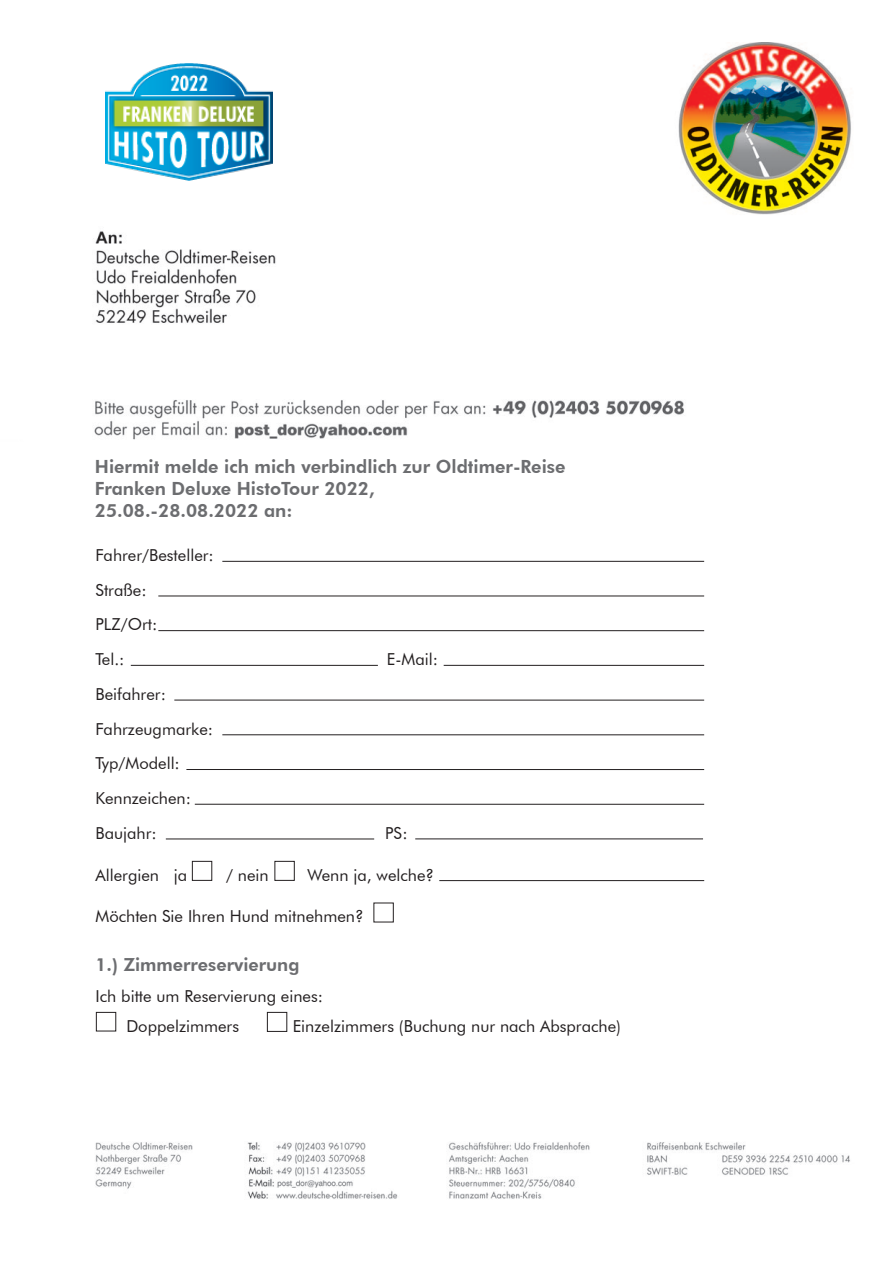
<style>
.page{position:relative;width:893px;height:1263px;background:#fff}
.page>*{position:absolute;margin:0;border:0;box-sizing:border-box;transform-origin:0 0}
.t1{font:800 18.15px/21.8px "Futura BT";color:#6c6d70}
.t2{font:800 18px "Futura BT";color:#6c6d70}
.t3{font:16.5px "Futura BT";color:#231f20}
</style>
<div class="page">
<img style="left:94px;top:42px;width:757px;height:398px">
<div style="left:94px;top:64px;width:190px;height:116px;background:#fff"></div>
<img style="left:105px;top:64px;width:168px;height:116px">
<div style="left:192px;top:861px;width:20px;height:20px;border:1px solid #231f20"></div>
<div style="left:274px;top:861px;width:21px;height:20px;border:1px solid #231f20"></div>
<hr style="left:222px;top:561px;width:482px;height:1px;background:#231f20">
<hr style="left:158px;top:596px;width:546px;height:1px;background:#231f20">
<hr style="left:158px;top:630px;width:546px;height:1px;background:#231f20">
<hr style="left:131px;top:665px;width:247px;height:1px;background:#231f20">
<hr style="left:174px;top:700px;width:530px;height:1px;background:#231f20">
<hr style="left:222px;top:734px;width:482px;height:1px;background:#231f20">
<hr style="left:186px;top:769px;width:518px;height:1px;background:#231f20">
<hr style="left:195px;top:804px;width:509px;height:1px;background:#231f20">
<hr style="left:166px;top:838px;width:208px;height:1px;background:#231f20">
<hr style="left:439px;top:880px;width:265px;height:1px;background:#231f20">
<div style="left:96px;top:1012px;width:20px;height:19px;border:1px solid #231f20"></div>
<div style="left:267px;top:1012px;width:20px;height:20px;border:1px solid #231f20"></div>
<hr style="left:415px;top:838px;width:288px;height:1px;background:#231f20">
<hr style="left:444px;top:665px;width:260px;height:1px;background:#231f20">
<img style="left:95px;top:1142px;width:755px;height:57px">
<p class="t1" style="left:95px;top:456px;width:472px">Hiermit melde ich mich verbindlich zur Oldtimer-Reise<br>Franken Deluxe HistoTour 2022,<br>25.08.-28.08.2022 an:</p>
<p class="t3" style="left:96px;top:545px;width:120px">Fahrer/Besteller:</p>
<p class="t3" style="left:96px;top:580px;width:53px">Straße:</p>
<p class="t3" style="left:96px;top:614px;width:63px">PLZ/Ort:</p>
<p class="t3" style="left:96px;top:649px;width:31px">Tel.:</p>
<p class="t3" style="left:96px;top:684px;width:72px">Beifahrer:</p>
<p class="t3" style="left:96px;top:719px;width:119px">Fahrzeugmarke:</p>
<p class="t3" style="left:96px;top:753px;width:86px">Typ/Modell:</p>
<p class="t3" style="left:96px;top:788px;width:97px">Kennzeichen:</p>
<p class="t3" style="left:96px;top:823px;width:63px">Baujahr:</p>
<p class="t3" style="left:95px;top:865px;width:93px">Allergien ja</p>
<p class="t3" style="left:226px;top:865px;width:44px">/ nein</p>
<p class="t3" style="left:308px;top:865px;width:128px">Wenn ja, welche?</p>
<p class="t3" style="left:96px;top:906px;width:270px">Möchten Sie Ihren Hund mitnehmen?</p>
<p class="t2" style="left:96px;top:953px;width:205px">1.) Zimmerreservierung</p>
<p class="t3" style="left:96px;top:986px;width:229px">Ich bitte um Reservierung eines:</p>
<p class="t3" style="left:126px;top:1016px;width:114px">Doppelzimmers</p>
<p class="t3" style="left:293px;top:1016px;width:330px">Einzelzimmers (Buchung nur nach Absprache)</p>
<p class="t3" style="left:387px;top:649px;width:53px">E-Mail:</p>
<p class="t3" style="left:385px;top:823px;width:24px">PS:</p>
</div>
